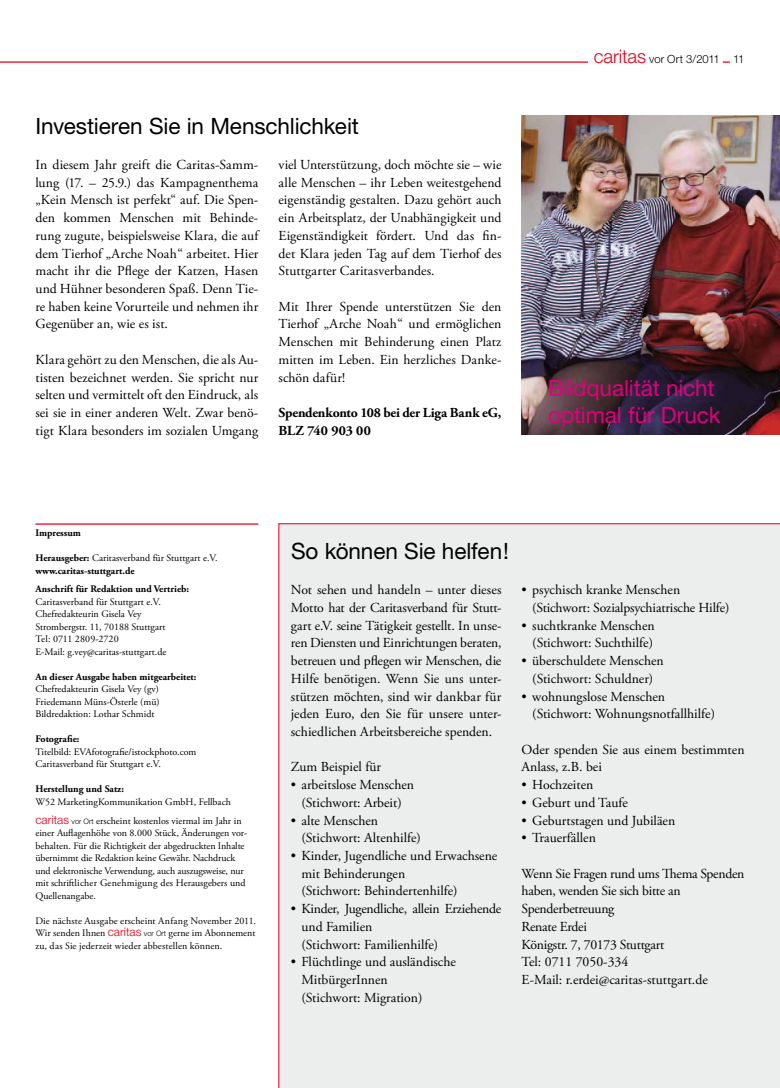
<style>
.page{position:relative;width:780px;height:1088px;background:#fff}
.page>*{position:absolute;margin:0;border:0;box-sizing:border-box;transform-origin:0 0}
.t1{font:22.5px "Helvetica Neue";letter-spacing:-.005em;color:#000}
.t2{font:22.5px/27px "Helvetica Neue";letter-spacing:-.005em;color:#e2007a}
.t3{font:13.75px/17.8px "Adobe Garamond Pro";color:#000}
.t4{font:13.75px/17.8px "Adobe Garamond Pro";letter-spacing:-.02em;color:#000}
.t5{font:700 13.75px/17.8px "Adobe Garamond Pro";letter-spacing:-.015em;color:#000}
.t6{font:300 11.25px "Helvetica Neue";letter-spacing:-.01em;color:#000}
.t7{font:10px/12.5px "Adobe Garamond Pro";color:#000}
.t8{font:700 10px/12.5px "Adobe Garamond Pro";color:#000}
.s1{font-size:18.75px;color:#e2001a}
.s2{font-weight:400}
.s3{font-family:"Helvetica Neue";font-weight:300;font-size:11.88px;color:#e2001a}
.s4{font-family:"Helvetica Neue";font-weight:300;font-size:7.5px}
</style>
<div class="page">
<hr style="left:0;top:61px;width:588px;height:2px;background:#e2001a">
<hr style="left:35px;top:523px;width:223px;height:2px;background:#e2001a">
<svg style="left:722px;top:61px;width:7px;height:2px"></svg>
<div style="left:278px;top:523px;width:502px;height:565px;background:#eceded"></div>
<img style="left:521px;top:116px;width:259px;height:319px">
<h1 class="t1" style="left:35px;top:112px;width:325px">Investieren Sie in Menschlichkeit</h1>
<p class="t3" style="left:35px;top:156px;width:224px;text-align:justify">In diesem Jahr greift die Caritas-Samm&shy;lung (17. – 25.9.) das Kampagnenthema „Kein Mensch ist perfekt“ auf. Die Spen&shy;den kommen Menschen mit Behinde&shy;rung zugute, beispielsweise Klara, die auf dem Tierhof „Arche Noah“ arbeitet. Hier macht ihr die Pflege der Katzen, Hasen und Hühner besonderen Spaß. Denn Tie&shy;re haben keine Vorurteile und nehmen ihr Gegenüber an, wie es ist.</p>
<p class="t3" style="left:35px;top:351px;width:224px;text-align:justify">Klara gehört zu den Menschen, die als Au&shy;tisten bezeichnet werden. Sie spricht nur selten und vermittelt oft den Eindruck, als sei sie in einer anderen Welt. Zwar benö&shy;tigt Klara besonders im sozialen Umgang</p>
<p class="t3" style="left:278px;top:156px;width:224px;text-align:justify">viel Unterstützung, doch möchte sie – wie alle Menschen – ihr Leben weitestgehend eigenständig gestalten. Dazu gehört auch ein Arbeitsplatz, der Unabhängigkeit und Eigenständigkeit fördert. Und das fin&shy;det Klara jeden Tag auf dem Tierhof des Stuttgarter Caritasverbandes.</p>
<p class="t3" style="left:278px;top:298px;width:224px;text-align:justify">Mit Ihrer Spende unterstützen Sie den Tierhof „Arche Noah“ und ermöglichen Menschen mit Behinderung einen Platz mitten im Leben. Ein herzliches Danke&shy;schön dafür!</p>
<p class="t5" style="left:278px;top:404px;width:224px">Spendenkonto 108 bei der Liga Bank eG,<br>BLZ 740 903 00</p>
<p class="t6" style="left:593px;top:52px;width:152px"><span class="s1">caritas</span> vor Ort 3/2011 11</p>
<h1 class="t2" style="left:548px;top:374px;width:174px">Bildqualität nicht optimal für Druck</h1>
<p class="t8" style="left:35px;top:527px;width:47px">Impressum</p>
<p class="t8" style="left:35px;top:552px;width:184px">Herausgeber: <span class="s2">Caritasverband für Stuttgart e.V. </span>www.caritas-stuttgart.de</p>
<p class="t8" style="left:35px;top:583px;width:155px">Anschrift für Redaktion und Vertrieb:</p>
<p class="t7" style="left:35px;top:596px;width:132px">Caritasverband für Stuttgart e.V.<br>Chefredakteurin Gisela Vey<br>Strombergstr. 11, 70188 Stuttgart<br>Tel: 0711 2809-2720<br>E-Mail: g.vey@caritas-stuttgart.de</p>
<p class="t8" style="left:35px;top:671px;width:162px">An dieser Ausgabe haben mitgearbeitet:</p>
<p class="t7" style="left:35px;top:683px;width:126px;text-align:justify">Chefredakteurin Gisela Vey (gv)<br>Friedemann Müns-Österle (mü)<br>Bildredaktion: Lothar Schmidt</p>
<p class="t8" style="left:35px;top:733px;width:46px">Fotografie:</p>
<p class="t7" style="left:35px;top:746px;width:162px">Titelbild: EVAfotografie/istockphoto.com<br>Caritasverband für Stuttgart e.V.</p>
<p class="t8" style="left:35px;top:783px;width:90px">Herstellung und Satz:</p>
<p class="t7" style="left:35px;top:793px;width:208px;line-height:18.8px">W52 MarketingKommunikation GmbH, Fellbach <span class="s3">caritas</span> <span class="s4">vor Ort</span> erscheint kostenlos viermal im Jahr in</p>
<p class="t7" style="left:35px;top:827px;width:213px">einer Auflagenhöhe von 8.000 Stück, Änderungen vor&shy;behalten. Für die Richtigkeit der abgedruckten Inhalte übernimmt die Redaktion keine Gewähr. Nachdruck und elektronische Verwendung, auch auszugsweise, nur mit schriftlicher Genehmigung des Herausgebers und Quellenangabe.</p>
<p class="t7" style="left:35px;top:914px;width:222px;text-align:justify">Die nächste Ausgabe erscheint Anfang November 2011.<br>Wir senden Ihnen <span class="s3">caritas</span> <span class="s4">vor Ort</span> gerne im Abonnement zu, das Sie jederzeit wieder abbestellen können.</p>
<h1 class="t1" style="left:291px;top:537px;width:219px">So können Sie helfen!</h1>
<p class="t3" style="left:291px;top:581px;width:212px;text-align:justify">Not sehen und handeln – unter dieses Motto hat der Caritasverband für Stutt&shy;gart e.V. seine Tätigkeit gestellt. In unse&shy;ren Diensten und Einrichtungen beraten, betreuen und pflegen wir Menschen, die Hilfe benötigen. Wenn Sie uns unter&shy;stützen möchten, sind wir dankbar für jeden Euro, den Sie für unsere unter&shy;schiedlichen Arbeitsbereiche spenden.</p>
<p class="t3" style="left:291px;top:759px;width:92px">Zum Beispiel für</p>
<p class="t3" style="left:291px;top:776px;width:125px;text-align:center">• arbeitslose Menschen (Stichwort: Arbeit)</p>
<p class="t3" style="left:301px;top:812px;width:121px;text-indent:-11px">• alte Menschen (Stichwort: Altenhilfe)</p>
<p class="t3" style="left:301px;top:847px;width:197px;text-indent:-11px">• Kinder, Jugendliche und Erwachsene mit Behinderungen<br>(Stichwort: Behindertenhilfe)</p>
<p class="t4" style="left:301px;top:900px;width:201px;text-indent:-11px">• Kinder, Jugendliche, allein Erziehende und Familien<br>(Stichwort: Familienhilfe)</p>
<p class="t3" style="left:301px;top:953px;width:156px;text-indent:-11px">• Flüchtlinge und ausländische<br>MitbürgerInnen<br>(Stichwort: Migration)</p>
<p class="t3" style="left:532px;top:581px;width:199px;text-indent:-11px">• psychisch kranke Menschen (Stichwort: Sozialpsychiatrische Hilfe)</p>
<p class="t3" style="left:521px;top:617px;width:134px;text-align:right">• suchtkranke Menschen (Stichwort: Suchthilfe)</p>
<p class="t3" style="left:521px;top:652px;width:144px;text-align:center">• überschuldete Menschen (Stichwort: Schuldner)</p>
<p class="t3" style="left:532px;top:688px;width:184px;text-indent:-11px">• wohnungslose Menschen (Stichwort: Wohnungsnotfallhilfe)</p>
<p class="t3" style="left:521px;top:741px;width:224px">Oder spenden Sie aus einem bestimmten<br>Anlass, z.B. bei</p>
<p class="t3" style="left:521px;top:776px;width:73px">• Hochzeiten</p>
<p class="t3" style="left:521px;top:794px;width:108px">• Geburt und Taufe</p>
<p class="t3" style="left:521px;top:812px;width:155px">• Geburtstagen und Jubiläen</p>
<p class="t3" style="left:521px;top:829px;width:76px">• Trauerfällen</p>
<p class="t4" style="left:521px;top:865px;width:224px">Wenn Sie Fragen rund ums Thema Spenden haben, wenden Sie sich bitte an<br>Spenderbetreuung<br>Renate Erdei<br>Königstr. 7, 70173 Stuttgart<br>Tel: 0711 7050-334<br>E-Mail: r.erdei@caritas-stuttgart.de</p>
</div>
